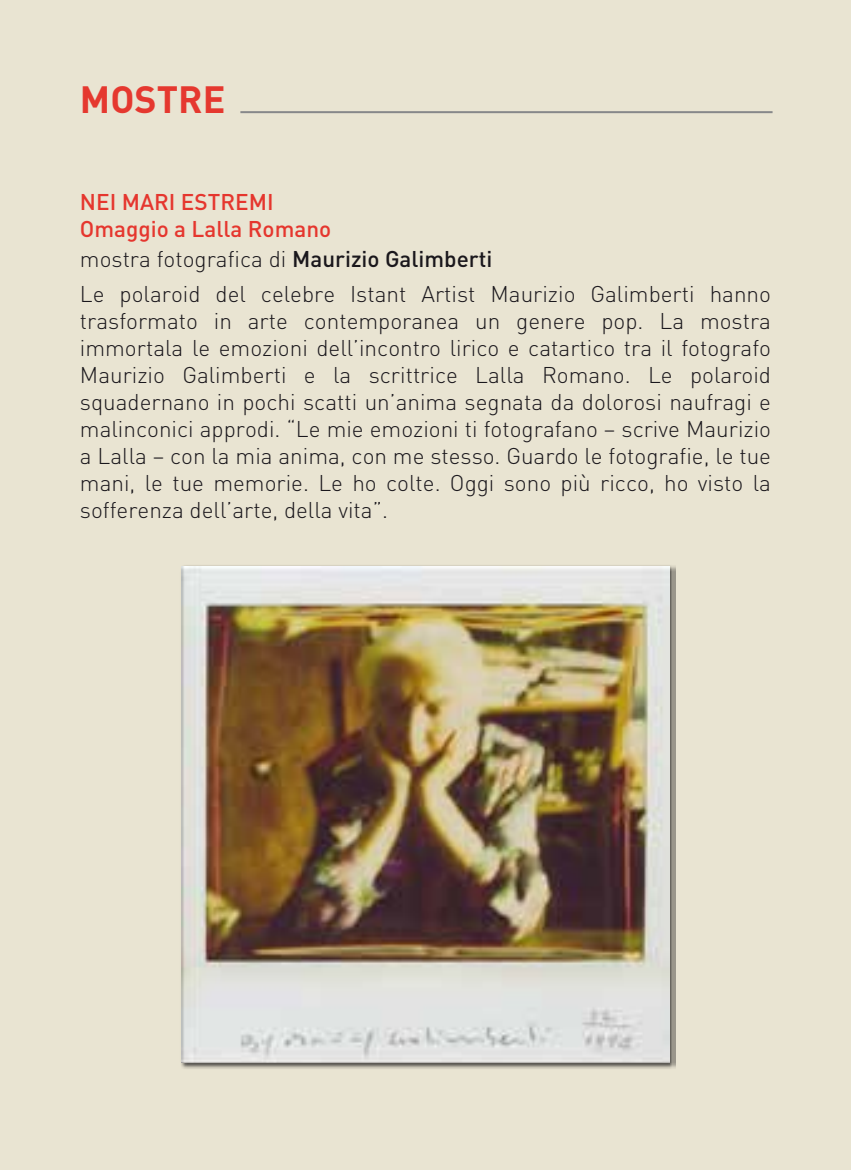
<style>
.page{position:relative;width:851px;height:1170px;background:#fff}
.page>*{position:absolute;margin:0;border:0;box-sizing:border-box;transform-origin:0 0}
.t1{font:700 37.5px "DIN";color:#e5382f}
.t2{font:300 22.5px/27px "DIN";color:#1a171c}
.t3{font:500 22.5px/27px "DIN";color:#e5362e}
.s1{font-weight:500}
</style>
<div class="page">
<div style="left:0;top:0;width:850px;height:1169px;background:#e9e4d2"></div>
<hr style="left:240px;top:111px;width:532px;height:2px;background:#87888a">
<img style="left:181px;top:565px;width:494px;height:504px">
<img style="left:182px;top:566px;width:487px;height:496px">
<h1 class="t1" style="left:80px;top:75px;width:147px">MOSTRE</h1>
<p class="t3" style="left:80px;top:188px;width:253px">NEI MARI ESTREMI<br>Omaggio a Lalla Romano</p>
<p class="t2" style="left:80px;top:242px;width:692px;line-height:34.5px">mostra fotografica di <span class="s1">Maurizio Galimberti<br></span>Le polaroid del celebre Istant Artist Maurizio Galimberti hanno</p>
<p class="t2" style="left:80px;top:307px;width:692px;text-align:justify">trasformato in arte contemporanea un genere pop. La mostra immortala le emozioni dell’incontro lirico e catartico tra il fotografo Maurizio Galimberti e la scrittrice Lalla Romano. Le polaroid squadernano in pochi scatti un’anima segnata da dolorosi naufragi e malinconici approdi. “Le mie emozioni ti fotografano – scrive Maurizio a Lalla – con la mia anima, con me stesso. Guardo le fotografie, le tue mani, le tue memorie. Le ho colte. Oggi sono più ricco, ho visto la sofferenza dell’arte, della vita”.</p>
</div>
